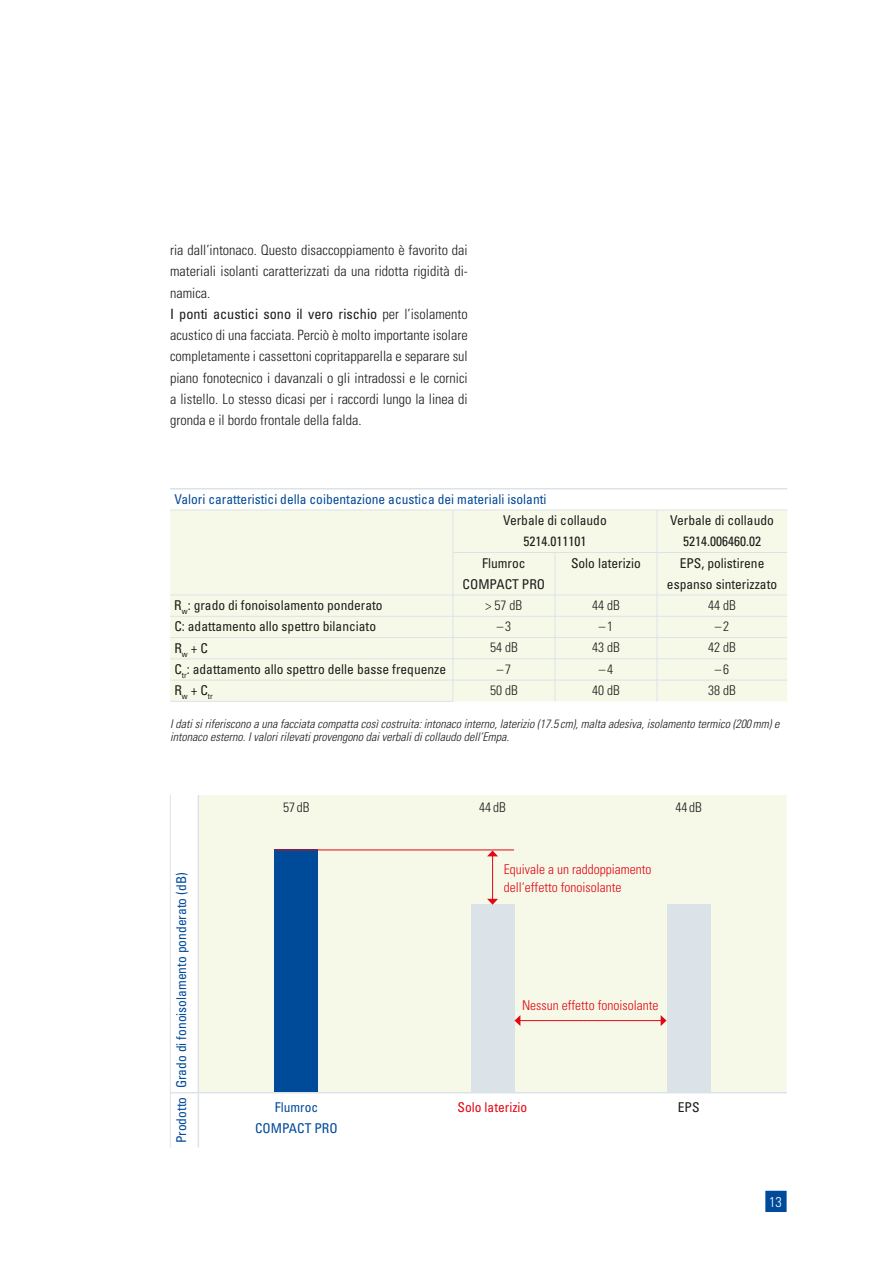
<style>
.page{position:relative;width:893px;height:1263px;background:#fff}
.page>*{position:absolute;margin:0;border:0;box-sizing:border-box;transform-origin:0 0}
.t1{font:300 condensed 14.25px/21.3px "Univers";color:#1d1d1b}
.t2{font:300 condensed 14.25px "Univers";color:#fff}
.t3{font:condensed 13.5px/21px "Univers";color:#1d1d1b;text-align:center}
.t4{font:condensed 13.5px/21px "Univers";color:#004a9a;text-align:center}
.t5{font:300 condensed 13.5px/18px "Univers";color:#e30614}
.t6{font:300 condensed 13.5px "Univers";color:#1d1d1b}
.t7{font:condensed 13.5px "Univers";color:#e30614}
.t8{font:italic 300 condensed 12px/13.5px "Univers";color:#1d1d1b}
.s1{font-weight:400}
</style>
<div class="page">
<div style="left:766px;top:1191px;width:20px;height:20px;background:#004a9a"></div>
<div style="left:765px;top:1191px;width:22px;height:21px;border:2px solid #004a9a"></div>
<div style="left:170px;top:511px;width:617px;height:190px;background:#f7f9e8"></div>
<hr style="left:170px;top:510px;width:385px;height:1px;background:#dbe3e8">
<hr style="left:453px;top:510px;width:1px;height:42px;background:#dbe3e8">
<hr style="left:555px;top:510px;width:102px;height:1px;background:#dbe3e8">
<hr style="left:657px;top:510px;width:130px;height:1px;background:#dbe3e8">
<hr style="left:657px;top:510px;width:1px;height:42px;background:#dbe3e8">
<hr style="left:453px;top:552px;width:102px;height:1px;background:#dbe3e8">
<hr style="left:453px;top:553px;width:1px;height:42px;background:#dbe3e8">
<hr style="left:555px;top:552px;width:102px;height:1px;background:#dbe3e8">
<hr style="left:555px;top:553px;width:1px;height:42px;background:#dbe3e8">
<hr style="left:657px;top:552px;width:130px;height:1px;background:#dbe3e8">
<hr style="left:657px;top:553px;width:1px;height:42px;background:#dbe3e8">
<hr style="left:170px;top:595px;width:283px;height:1px;background:#dbe3e8">
<hr style="left:170px;top:616px;width:283px;height:1px;background:#dbe3e8">
<hr style="left:170px;top:637px;width:283px;height:1px;background:#dbe3e8">
<hr style="left:170px;top:658px;width:283px;height:1px;background:#dbe3e8">
<hr style="left:170px;top:680px;width:283px;height:1px;background:#dbe3e8">
<hr style="left:170px;top:701px;width:283px;height:1px;background:#dbe3e8">
<hr style="left:170px;top:488px;width:487px;height:1px;background:#dbe3e8">
<hr style="left:657px;top:488px;width:130px;height:1px;background:#dbe3e8">
<hr style="left:453px;top:595px;width:204px;height:1px;background:#dbe3e8">
<hr style="left:657px;top:595px;width:130px;height:1px;background:#dbe3e8">
<hr style="left:453px;top:616px;width:204px;height:1px;background:#dbe3e8">
<hr style="left:657px;top:616px;width:130px;height:1px;background:#dbe3e8">
<hr style="left:453px;top:637px;width:204px;height:1px;background:#dbe3e8">
<hr style="left:657px;top:637px;width:130px;height:1px;background:#dbe3e8">
<hr style="left:453px;top:658px;width:204px;height:1px;background:#dbe3e8">
<hr style="left:657px;top:658px;width:130px;height:1px;background:#dbe3e8">
<hr style="left:453px;top:680px;width:204px;height:1px;background:#dbe3e8">
<hr style="left:657px;top:680px;width:130px;height:1px;background:#dbe3e8">
<svg style="left:453px;top:596px;width:1px;height:105px"></svg>
<svg style="left:555px;top:596px;width:1px;height:105px"></svg>
<svg style="left:657px;top:596px;width:1px;height:105px"></svg>
<div style="left:199px;top:795px;width:588px;height:297px;background:#f7f9e8"></div>
<svg style="left:199px;top:1093px;width:588px;height:1px"></svg>
<svg style="left:198px;top:795px;width:1px;height:21px"></svg>
<hr style="left:198px;top:816px;width:1px;height:276px;background:#dbe3e8">
<hr style="left:198px;top:1093px;width:1px;height:54px;background:#dbe3e8">
<hr style="left:171px;top:1092px;width:616px;height:1px;background:#dbe3e8">
<svg style="left:170px;top:795px;width:1px;height:21px"></svg>
<hr style="left:170px;top:816px;width:1px;height:277px;background:#dbe3e8">
<hr style="left:170px;top:1093px;width:1px;height:54px;background:#dbe3e8">
<div style="left:275px;top:849px;width:43px;height:243px;background:#004a9a"></div>
<div style="left:471px;top:905px;width:43px;height:187px;background:#dbe3e8"></div>
<div style="left:667px;top:905px;width:43px;height:187px;background:#dbe3e8"></div>
<hr style="left:275px;top:849px;width:239px;height:1px;background:#e30614">
<hr style="left:492px;top:855px;width:1px;height:45px;background:#e30614">
<svg style="left:487px;top:899px;width:11px;height:6px"></svg>
<svg style="left:487px;top:850px;width:11px;height:6px"></svg>
<hr style="left:520px;top:1020px;width:141px;height:1px;background:#e30614">
<svg style="left:661px;top:1015px;width:5px;height:11px"></svg>
<svg style="left:514px;top:1015px;width:6px;height:11px"></svg>
<p class="t1" style="left:170px;top:241px;width:299px">ria dall’intonaco. Questo disaccoppiamento è favorito dai materiali isolanti caratterizzati da una ridotta rigidità di&shy;namica.<br><span class="s1">I ponti acustici sono il vero rischio</span> per l’isolamento acustico di una facciata. Perciò è molto importante isolare completamente i cassettoni copritapparella e separare sul piano fonotecnico i davanzali o gli intradossi e le cornici a listello. Lo stesso dicasi per i raccordi lungo la linea di gronda e il bordo frontale della falda.</p>
<p class="t4" style="left:174px;top:490px;width:374px">Valori caratteristici della coibentazione acustica dei materiali isolanti</p>
<p class="t3" style="left:503px;top:511px;width:105px">Verbale di collaudo<br>5214.011101</p>
<p class="t3" style="left:670px;top:511px;width:105px">Verbale di collaudo<br>5214.006460.02</p>
<p class="t3" style="left:463px;top:553px;width:84px">Flumroc<br>COMPACT PRO</p>
<p class="t3" style="left:571px;top:553px;width:71px">Solo laterizio</p>
<p class="t3" style="left:667px;top:553px;width:112px">EPS, polistirene espanso sinterizzato</p>
<p class="t3" style="left:174px;top:596px;width:210px">R<sub>w</sub>: grado di fonoisolamento ponderato</p>
<p class="t6" style="left:486px;top:600px;width:38px">&gt; 57 dB</p>
<p class="t6" style="left:592px;top:600px;width:29px">44 dB</p>
<p class="t6" style="left:708px;top:600px;width:29px">44 dB</p>
<p class="t3" style="left:174px;top:617px;width:203px">C: adattamento allo spettro bilanciato</p>
<p class="t6" style="left:497px;top:621px;width:16px">– 3</p>
<p class="t6" style="left:599px;top:621px;width:16px">– 1</p>
<p class="t6" style="left:715px;top:621px;width:16px">– 2</p>
<p class="t3" style="left:174px;top:638px;width:35px">R<sub>w</sub> + C</p>
<p class="t6" style="left:490px;top:643px;width:29px">54 dB</p>
<p class="t6" style="left:592px;top:643px;width:29px">43 dB</p>
<p class="t6" style="left:708px;top:643px;width:29px">42 dB</p>
<p class="t3" style="left:174px;top:660px;width:273px">C<sub>tr</sub>: adattamento allo spettro delle basse frequenze</p>
<p class="t6" style="left:497px;top:664px;width:16px">– 7</p>
<p class="t6" style="left:599px;top:664px;width:16px">– 4</p>
<p class="t6" style="left:715px;top:664px;width:16px">– 6</p>
<p class="t3" style="left:174px;top:681px;width:40px">R<sub>w</sub> + C<sub>tr</sub></p>
<p class="t6" style="left:490px;top:685px;width:29px">50 dB</p>
<p class="t6" style="left:592px;top:685px;width:29px">40 dB</p>
<p class="t6" style="left:708px;top:685px;width:29px">38 dB</p>
<p class="t8" style="left:170px;top:718px;width:611px">I dati si riferiscono a una facciata compatta così costruita: intonaco interno, laterizio (17.5 cm), malta adesiva, isolamento termico (200 mm) e intonaco esterno. I valori rilevati provengono dai verbali di collaudo dell’Empa.</p>
<p class="t4" style="left:172px;top:1088px;width:217px;rotate:-90deg">Grado di fonoisolamento ponderato (dB)</p>
<p class="t6" style="left:283px;top:802px;width:28px">57 dB</p>
<p class="t6" style="left:479px;top:802px;width:28px">44 dB</p>
<p class="t6" style="left:675px;top:802px;width:28px">44 dB</p>
<p class="t5" style="left:504px;top:861px;width:149px">Equivale a un raddoppiamento dell‘effetto fonoisolante</p>
<p class="t5" style="left:522px;top:997px;width:138px">Nessun effetto fonoisolante</p>
<p class="t4" style="left:172px;top:1143px;width:48px;rotate:-90deg">Prodotto</p>
<p class="t4" style="left:255px;top:1098px;width:84px">Flumroc<br>COMPACT PRO</p>
<p class="t7" style="left:458px;top:1102px;width:71px">Solo laterizio</p>
<p class="t3" style="left:678px;top:1098px;width:23px">EPS</p>
<p class="t2" style="left:769px;top:1197px;width:14px">13</p>
</div>
